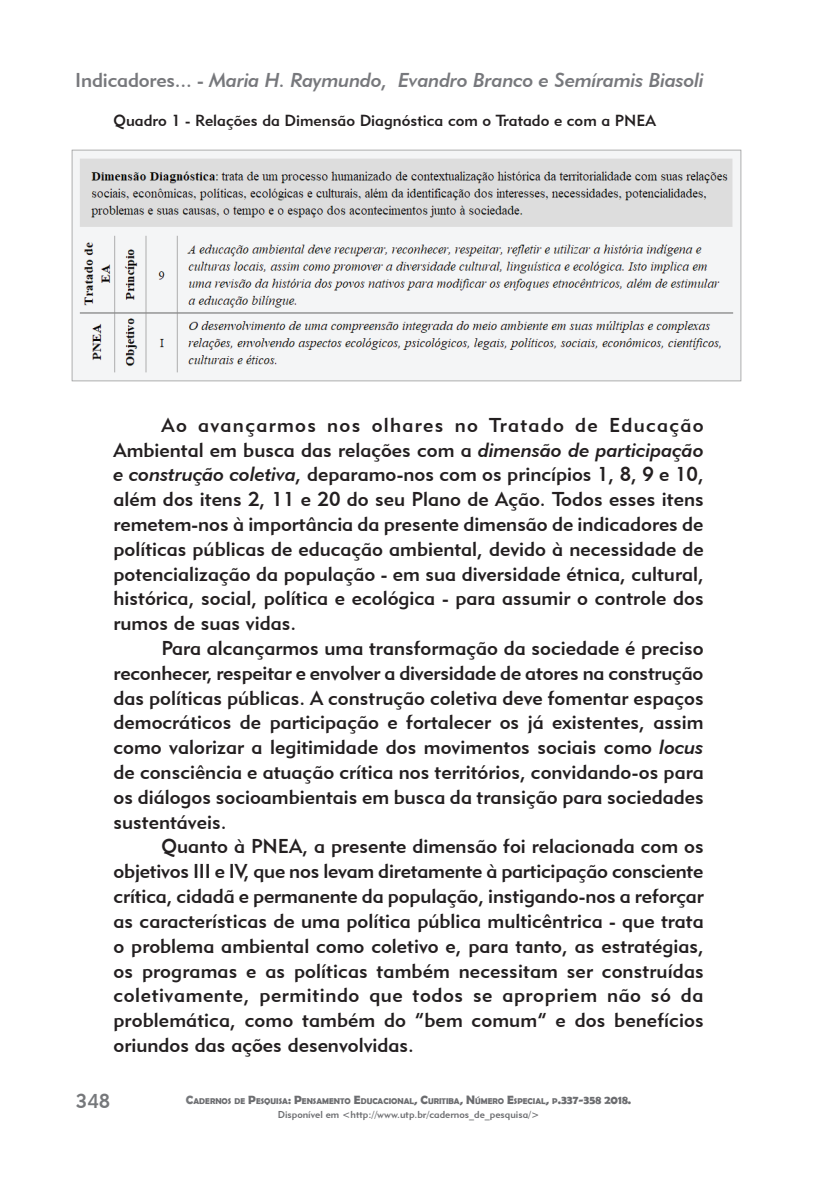
<style>
.page{position:relative;width:840px;height:1191px;background:#fff}
.page>*{position:absolute;margin:0;border:0;box-sizing:border-box;transform-origin:0 0}
.t1{font:20px/24.8px "Geometric 415 BT Medium A";color:#231f20;text-align:justify}
.t2{font:20px "Geometric 415 BT Medium Italic A";letter-spacing:-.01em;color:#77787c}
.t3{font:20px "Geometric 415 BT Medium A";color:#76787b}
.t4{font:16px "Geometric 415 BT Medium A";color:#231f20}
.t5{font:10px "Geometric 415 BT Medium A";color:#6c6d70}
.t6{font:700 8.4px "Berlin Sans FB Demi";color:#6c6d70}
.s1{font-family:"Geometric 415 BT Medium A"}
.s2{font-family:"Geometric 415 BT Medium Italic A"}
.s3{font-size:12px;color:#76787b}
.s4{font-size:12px}
</style>
<div class="page">
<img style="left:71px;top:149px;width:671px;height:233px">
<p class="t2" style="left:75px;top:68px;width:629px"><span class="s1">Indicadores... -</span> Maria H. Raymundo, Evandro Branco e Semíramis Biasoli</p>
<p class="t4" style="left:113px;top:110px;width:543px">Quadro 1 - Relações da Dimensão Diagnóstica com o Tratado e com a PNEA</p>
<p class="t1" style="left:113px;top:412px;width:591px;text-indent:48px">Ao avançarmos nos olhares no Tratado de Educação Ambiental em busca das relações com a <span class="s2">dimensão de participação e construção coletiva,</span> deparamo-nos com os princípios 1, 8, 9 e 10, além dos itens 2, 11 e 20 do seu Plano de Ação. Todos esses itens remetem-nos à importância da presente dimensão de indicadores de políticas públicas de educação ambiental, devido à necessidade de potencialização da população - em sua diversidade étnica, cultural, histórica, social, política e ecológica - para assumir o controle dos rumos de suas vidas.</p>
<p class="t1" style="left:113px;top:635px;width:591px;text-indent:48px">Para alcançarmos uma transformação da sociedade é preciso reconhecer, respeitar e envolver a diversidade de atores na construção das políticas públicas. A construção coletiva deve fomentar espaços democráticos de participação e fortalecer os já existentes, assim como valorizar a legitimidade dos movimentos sociais como <span class="s2">locus </span>de consciência e atuação crítica nos territórios, convidando-os para os diálogos socioambientais em busca da transição para sociedades sustentáveis.</p>
<p class="t1" style="left:113px;top:833px;width:591px;text-indent:48px">Quanto à PNEA, a presente dimensão foi relacionada com os objetivos III e IV, que nos levam diretamente à participação consciente crítica, cidadã e permanente da população, instigando-nos a reforçar as características de uma política pública multicêntrica - que trata o problema ambiental como coletivo e, para tanto, as estratégias, os programas e as políticas também necessitam ser construídas coletivamente, permitindo que todos se apropriem não só da problemática, como também do “bem comum” e dos benefícios oriundos das ações desenvolvidas.</p>
<p class="t3" style="left:76px;top:1088px;width:36px">348</p>
<p class="t6" style="left:186px;top:1096px;width:446px"><span class="s3">C</span>ADERNOS DE <span class="s4">P</span>ESQUISA<span class="s4">: P</span>ENSAMENTO <span class="s4">E</span>DUCACIONAL<span class="s4">, C</span>URITIBA<span class="s4">, N</span>ÚMERO <span class="s4">E</span>SPECIAL<span class="s4">,</span> P<span class="s4">.337-358 2018.</span></p>
<p class="t5" style="left:277px;top:1108px;width:263px">Disponível em &lt;http://www.utp.br/cadernos_de_pesquisa/&gt;</p>
</div>
